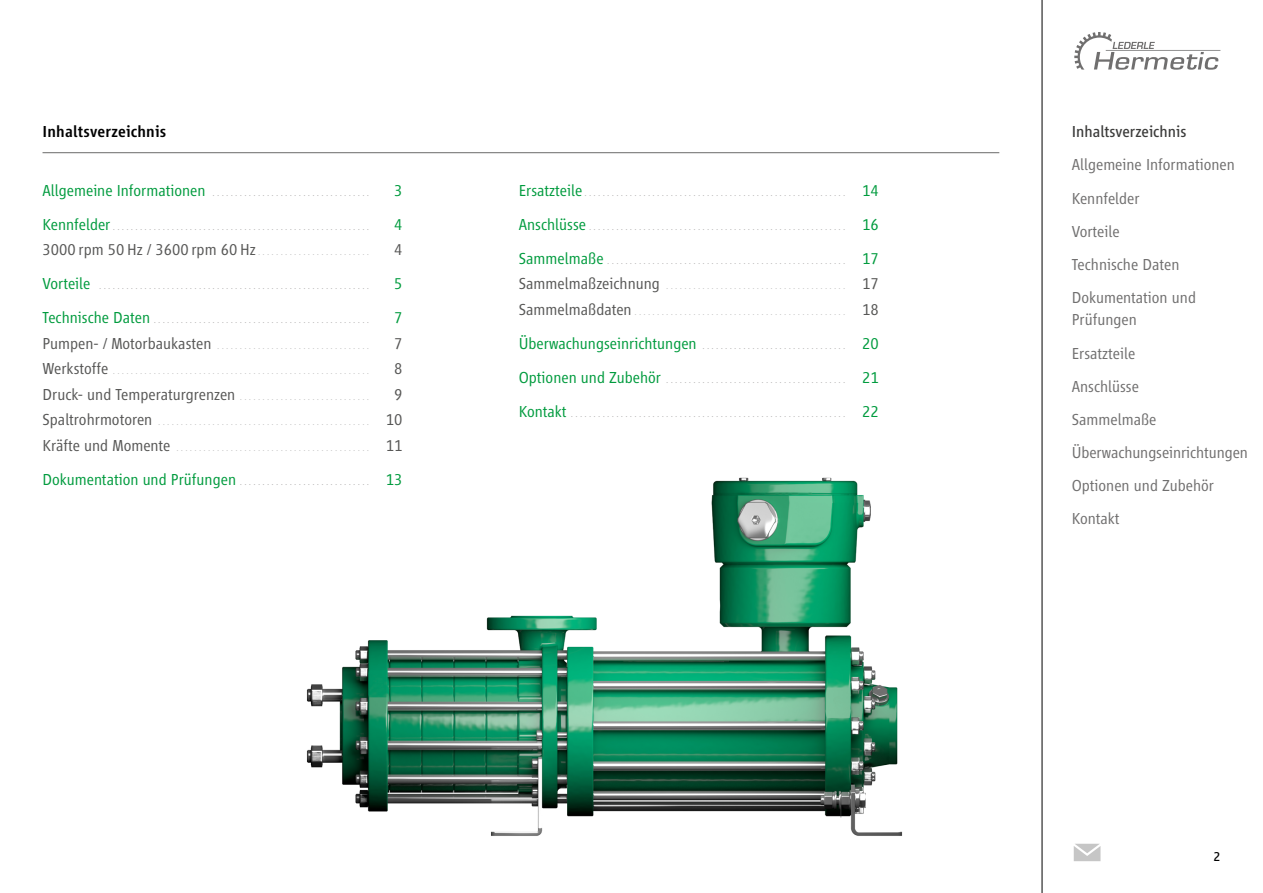
<style>
.page{position:relative;width:1263px;height:893px;background:#fff}
.page>*{position:absolute;margin:0;border:0;box-sizing:border-box;transform-origin:0 0}
.t1{font:300 16.5px/33.2px "Vialog LT";color:#706f6f}
.t2{font:500 16.5px "Vialog LT";letter-spacing:.01em;color:#000}
.t3{font:16.5px "Vialog LT";color:#3c3c3b}
.t4{font:300 16.5px "Vialog LT";color:#009b3e}
.t5{font:300 16.5px "Vialog LT";color:#575756}
.t6{font:13.5px "Vialog LT";color:#000}
.t7{font:300 9px "Vialog LT";color:#b3b2b2}
.t8{font:300 9px "Vialog LT";color:#c2c2c2}
.s1{font-size:16.5px;color:#009b3e}
.s2{font-size:16.5px;color:#575756}
</style>
<div class="page">
<hr style="left:43px;top:152px;width:956px;height:1px;background:#6b6b6a">
<svg style="left:1074px;top:844px;width:26px;height:17px"></svg>
<img style="left:307px;top:477px;width:596px;height:359px">
<svg style="left:1074px;top:32px;width:146px;height:38px"></svg>
<hr style="left:1042px;top:0;width:1px;height:893px;background:#000">
<h1 class="t2" style="left:43px;top:123px;width:125px">Inhaltsverzeichnis</h1>
<p class="t7" style="left:43px;top:188px;width:328px"><span class="s1">Allgemeine Informationen</span> . . . . . . . . . . . . . . . . . . . . . . . . . . . . . . . . . . .</p>
<h1 class="t4" style="left:394px;top:181px;width:10px">3</h1>
<p class="t7" style="left:43px;top:222px;width:328px"><span class="s1">Kennfelder</span> . . . . . . . . . . . . . . . . . . . . . . . . . . . . . . . . . . . . . . . . . . . . . . . . . . . . . . . . .</p>
<h1 class="t4" style="left:394px;top:215px;width:10px">4</h1>
<p class="t8" style="left:43px;top:247px;width:328px"><span class="s2">3000 rpm 50 Hz / 3600 rpm 60 Hz</span> . . . . . . . . . . . . . . . . . . . . . . . . .</p>
<h1 class="t5" style="left:394px;top:241px;width:10px">4</h1>
<p class="t7" style="left:43px;top:281px;width:328px"><span class="s1">Vorteile</span> . . . . . . . . . . . . . . . . . . . . . . . . . . . . . . . . . . . . . . . . . . . . . . . . . . . . . . . . . . . .</p>
<h1 class="t4" style="left:394px;top:275px;width:10px">5</h1>
<p class="t7" style="left:43px;top:315px;width:328px"><span class="s1">Technische Daten</span> . . . . . . . . . . . . . . . . . . . . . . . . . . . . . . . . . . . . . . . . . . . . . . . .</p>
<h1 class="t4" style="left:394px;top:309px;width:10px">7</h1>
<p class="t8" style="left:43px;top:341px;width:328px"><span class="s2">Pumpen- / Motorbaukasten</span> . . . . . . . . . . . . . . . . . . . . . . . . . . . . . . . . . .</p>
<h1 class="t5" style="left:394px;top:334px;width:10px">7</h1>
<p class="t8" style="left:43px;top:366px;width:327px"><span class="s2">Werkstoffe</span>.........................................................</p>
<h1 class="t5" style="left:394px;top:360px;width:10px">8</h1>
<p class="t8" style="left:43px;top:392px;width:327px"><span class="s2">Druck- und Temperaturgrenzen</span>.............................</p>
<h1 class="t5" style="left:394px;top:385px;width:10px">9</h1>
<p class="t8" style="left:43px;top:417px;width:361px"><span class="s2">Spaltrohrmotoren</span> . . . . . . . . . . . . . . . . . . . . . . . . . . . . . . . . . . . . . . . . . . . . . . . <span class="s2">10</span></p>
<p class="t8" style="left:43px;top:443px;width:361px"><span class="s2">Kräfte und Momente</span> . . . . . . . . . . . . . . . . . . . . . . . . . . . . . . . . . . . . . . . . . . . <span class="s2">11</span></p>
<p class="t7" style="left:43px;top:477px;width:361px"><span class="s1">Dokumentation und Prüfungen</span> . . . . . . . . . . . . . . . . . . . . . . . . . . . . . <span class="s1">13</span></p>
<p class="t7" style="left:519px;top:188px;width:361px"><span class="s1">Ersatzteile</span> . . . . . . . . . . . . . . . . . . . . . . . . . . . . . . . . . . . . . . . . . . . . . . . . . . . . . . . . . . <span class="s1">14</span></p>
<p class="t7" style="left:519px;top:222px;width:361px"><span class="s1">Anschlüsse</span> . . . . . . . . . . . . . . . . . . . . . . . . . . . . . . . . . . . . . . . . . . . . . . . . . . . . . . . . . <span class="s1">16</span></p>
<p class="t7" style="left:519px;top:256px;width:361px"><span class="s1">Sammelmaße</span> . . . . . . . . . . . . . . . . . . . . . . . . . . . . . . . . . . . . . . . . . . . . . . . . . . . . . <span class="s1">17</span></p>
<p class="t8" style="left:519px;top:281px;width:361px"><span class="s2">Sammelmaßzeichnung</span> . . . . . . . . . . . . . . . . . . . . . . . . . . . . . . . . . . . . . . . . <span class="s2">17</span></p>
<p class="t8" style="left:519px;top:307px;width:361px"><span class="s2">Sammelmaßdaten</span> . . . . . . . . . . . . . . . . . . . . . . . . . . . . . . . . . . . . . . . . . . . . . . . <span class="s2">18</span></p>
<p class="t7" style="left:519px;top:341px;width:361px"><span class="s1">Überwachungseinrichtungen</span> . . . . . . . . . . . . . . . . . . . . . . . . . . . . . . . . <span class="s1">20</span></p>
<p class="t7" style="left:519px;top:375px;width:361px"><span class="s1">Optionen und Zubehör</span> . . . . . . . . . . . . . . . . . . . . . . . . . . . . . . . . . . . . . . . . <span class="s1">21</span></p>
<p class="t7" style="left:519px;top:409px;width:361px"><span class="s1">Kontakt</span>............................................................. <span class="s1">22</span></p>
<h1 class="t3" style="left:1072px;top:123px;width:116px">Inhaltsverzeichnis</h1>
<h1 class="t1" style="left:1072px;top:148px;width:165px">Allgemeine Informationen<br>Kennfelder<br>Vorteile<br>Technische Daten<br>Dokumentation und</h1>
<h1 class="t1" style="left:1072px;top:303px;width:178px">Prüfungen<br>Ersatzteile<br>Anschlüsse<br>Sammelmaße<br>Überwachungseinrichtungen<br>Optionen und Zubehör<br>Kontakt</h1>
<h2 class="t6" style="left:1213px;top:849px;width:8px">2</h2>
</div>
